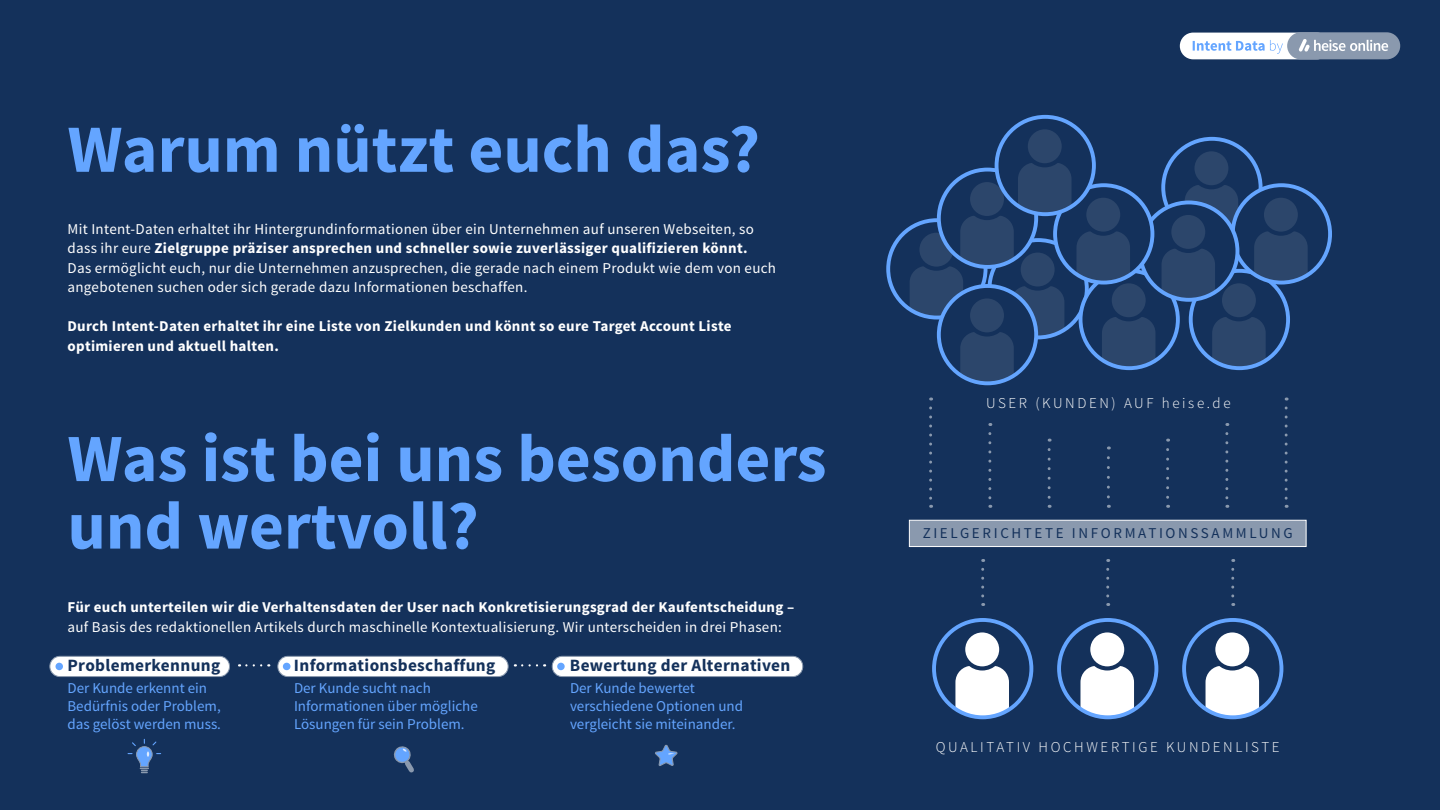
<style>
.page{position:relative;width:1440px;height:810px;background:#14315b}
.page>*{position:absolute;margin:0;border:0;box-sizing:border-box;transform-origin:0 0}
.t1{font:700 67.5px/67.5px "Source Sans Pro";color:#64a5ff}
.t2{font:700 17.25px "Source Sans Pro";letter-spacing:.02em;color:#14315b}
.t3{font:15px/19.5px "Source Sans Pro";letter-spacing:.02em;color:#fff}
.t4{font:700 15px/19.5px "Source Sans Pro";letter-spacing:.02em;color:#fff}
.t5{font:15px/18px "Source Sans Pro";color:#64a5ff}
.t6{font:300 15px "Source Sans Pro";letter-spacing:.175em;color:#fff}
.t7{font:15px "Source Sans Pro";letter-spacing:.175em;color:#14315b}
.s1{font-weight:700}
</style>
<div class="page">
<div style="left:1180px;top:33px;width:150px;height:26px;background:#fff;border-radius:13px"></div>
<div style="left:1287px;top:32px;width:113px;height:27px;background:#8a99ae;border-radius:14px"></div>
<svg style="left:1193px;top:40px;width:90px;height:14px"></svg>
<svg style="left:1299px;top:39px;width:89px;height:13px"></svg>
<svg style="left:888px;top:220px;width:98px;height:98px"></svg>
<svg style="left:1185px;top:185px;width:53px;height:42px"></svg>
<div style="left:1192px;top:149px;width:38px;height:38px;background:#2c466b;border-radius:50%"></div>
<div style="left:1190px;top:147px;width:43px;height:42px;border:4px solid #14315b;border-radius:50%"></div>
<div style="left:1161px;top:137px;width:102px;height:101px;border:4px solid #64a5ff;border-radius:50%"></div>
<svg style="left:1212px;top:317px;width:54px;height:51px;background:#2c476f"></svg>
<div style="left:1220px;top:281px;width:38px;height:38px;background:#2c466b;border-radius:50%"></div>
<div style="left:1218px;top:279px;width:42px;height:42px;border:4px solid #14315b;border-radius:50%"></div>
<div style="left:1189px;top:269px;width:101px;height:101px;border:4px solid #64a5ff;border-radius:50%"></div>
<div style="left:1233px;top:185px;width:97px;height:98px;background:#14315b;border-radius:50%"></div>
<svg style="left:1254px;top:231px;width:54px;height:49px;background:#2c486f"></svg>
<div style="left:1262px;top:196px;width:38px;height:38px;background:#2c466b;border-radius:50%"></div>
<div style="left:1260px;top:194px;width:42px;height:42px;border:4px solid #14315b;border-radius:50%"></div>
<div style="left:1231px;top:183px;width:101px;height:102px;border:4px solid #64a5ff;border-radius:50%"></div>
<div style="left:1140px;top:202px;width:97px;height:98px;background:#14315b;border-radius:50%"></div>
<svg style="left:1162px;top:249px;width:53px;height:51px;background:#2c486f"></svg>
<div style="left:1169px;top:213px;width:38px;height:38px;background:#2c466b;border-radius:50%"></div>
<div style="left:1167px;top:211px;width:42px;height:42px;border:4px solid #14315b;border-radius:50%"></div>
<div style="left:1138px;top:201px;width:101px;height:101px;border:4px solid #64a5ff;border-radius:50%"></div>
<svg style="left:910px;top:163px;width:245px;height:220px"></svg>
<div style="left:1026px;top:127px;width:38px;height:38px;background:#2c466b;border-radius:50%"></div>
<div style="left:1024px;top:125px;width:42px;height:42px;border:4px solid #14315b;border-radius:50%"></div>
<div style="left:995px;top:115px;width:101px;height:101px;border:4px solid #64a5ff;border-radius:50%"></div>
<svg style="left:246px;top:664px;width:23px;height:3px"></svg>
<svg style="left:522px;top:664px;width:23px;height:3px"></svg>
<svg style="left:929px;top:408px;width:3px;height:100px"></svg>
<svg style="left:988px;top:434px;width:3px;height:74px"></svg>
<svg style="left:1048px;top:450px;width:3px;height:58px"></svg>
<svg style="left:1107px;top:458px;width:3px;height:50px"></svg>
<svg style="left:1166px;top:450px;width:3px;height:58px"></svg>
<svg style="left:1225px;top:434px;width:3px;height:74px"></svg>
<svg style="left:955px;top:666px;width:54px;height:51px;background:#e8ecf2"></svg>
<div style="left:963px;top:630px;width:38px;height:38px;background:#fff;border-radius:50%"></div>
<div style="left:961px;top:628px;width:42px;height:43px;border:4px solid #14315b;border-radius:50%"></div>
<div style="left:932px;top:618px;width:101px;height:101px;border:4px solid #64a5ff;border-radius:50%"></div>
<svg style="left:981px;top:569px;width:3px;height:37px"></svg>
<svg style="left:1080px;top:666px;width:54px;height:51px;background:#e8ecf2"></svg>
<div style="left:1088px;top:630px;width:38px;height:38px;background:#fff;border-radius:50%"></div>
<div style="left:1086px;top:628px;width:42px;height:43px;border:4px solid #14315b;border-radius:50%"></div>
<div style="left:1057px;top:618px;width:101px;height:101px;border:4px solid #64a5ff;border-radius:50%"></div>
<svg style="left:1106px;top:569px;width:3px;height:37px"></svg>
<svg style="left:1206px;top:666px;width:53px;height:51px;background:#ebeff4"></svg>
<div style="left:1213px;top:630px;width:38px;height:38px;background:#fff;border-radius:50%"></div>
<div style="left:1211px;top:628px;width:42px;height:43px;border:4px solid #14315b;border-radius:50%"></div>
<div style="left:1182px;top:618px;width:101px;height:101px;border:4px solid #64a5ff;border-radius:50%"></div>
<svg style="left:1231px;top:569px;width:3px;height:37px"></svg>
<svg style="left:1285px;top:408px;width:3px;height:100px"></svg>
<div style="left:909px;top:520px;width:397px;height:27px;background:#8a99ae;border:1px solid #fff"></div>
<div style="left:50px;top:656px;width:180px;height:21px;background:#fff;border-radius:10px"></div>
<div style="left:50px;top:656px;width:180px;height:21px;border:1px solid #8a99ae;border-radius:10px"></div>
<div style="left:278px;top:656px;width:230px;height:21px;background:#fff;border-radius:10px"></div>
<div style="left:278px;top:656px;width:231px;height:21px;border:1px solid #8a99ae;border-radius:10px"></div>
<div style="left:552px;top:656px;width:251px;height:21px;background:#fff;border-radius:10px"></div>
<div style="left:552px;top:656px;width:251px;height:21px;border:1px solid #8a99ae;border-radius:10px"></div>
<div style="left:56px;top:663px;width:7px;height:7px;background:#64a5ff;border-radius:50%"></div>
<div style="left:283px;top:663px;width:8px;height:7px;background:#64a5ff;border-radius:50%"></div>
<div style="left:557px;top:663px;width:8px;height:7px;background:#64a5ff;border-radius:50%"></div>
<svg style="left:128px;top:739px;width:33px;height:34px"></svg>
<svg style="left:393px;top:746px;width:21px;height:27px"></svg>
<svg style="left:655px;top:744px;width:23px;height:22px"></svg>
<h1 class="t1" style="left:68px;top:118px;width:694px">Warum nützt euch das?</h1>
<p class="t3" style="left:68px;top:219px;width:710px">Mit Intent-Daten erhaltet ihr Hintergrundinformationen über ein Unternehmen auf unseren Webseiten, so dass ihr eure <span class="s1">Zielgruppe präziser ansprechen und schneller sowie zuverlässiger qualifizieren könnt.<br></span>Das ermöglicht euch, nur die Unternehmen anzusprechen, die gerade nach einem Produkt wie dem von euch angebotenen suchen oder sich gerade dazu Informationen beschaffen.</p>
<p class="t4" style="left:68px;top:317px;width:666px">Durch Intent-Daten erhaltet ihr eine Liste von Zielkunden und könnt so eure Target Account Liste optimieren und aktuell halten.</p>
<h1 class="t1" style="left:68px;top:427px;width:761px">Was ist bei uns besonders und wertvoll?</h1>
<p class="t4" style="left:68px;top:598px;width:728px">Für euch unterteilen wir die Verhaltensdaten der User nach Konkretisierungsgrad der Kaufentscheidung –</p>
<p class="t3" style="left:68px;top:617px;width:716px">auf Basis des redaktionellen Artikels durch maschinelle Kontextualisierung. Wir unterscheiden in drei Phasen:</p>
<p class="t2" style="left:68px;top:654px;width:154px">Problemerkennung</p>
<p class="t2" style="left:294px;top:654px;width:203px">Informationsbeschaffung</p>
<p class="t2" style="left:570px;top:654px;width:222px">Bewertung der Alternativen</p>
<p class="t5" style="left:68px;top:679px;width:155px">Der Kunde erkennt ein<br>Bedürfnis oder Problem, das gelöst werden muss.</p>
<p class="t5" style="left:294px;top:679px;width:185px">Der Kunde sucht nach<br>Informationen über mögliche<br>Lösungen für sein Problem.</p>
<p class="t5" style="left:570px;top:679px;width:175px">Der Kunde bewertet verschiedene Optionen und vergleicht sie miteinander.</p>
<p class="t6" style="left:986px;top:393px;width:246px">USER (KUNDEN) AUF heise.de</p>
<p class="t7" style="left:923px;top:524px;width:372px">ZIELGERICHTETE INFORMATIONSSAMMLUNG</p>
<p class="t6" style="left:936px;top:738px;width:345px">QUALITATIV HOCHWERTIGE KUNDENLISTE</p>
</div>
